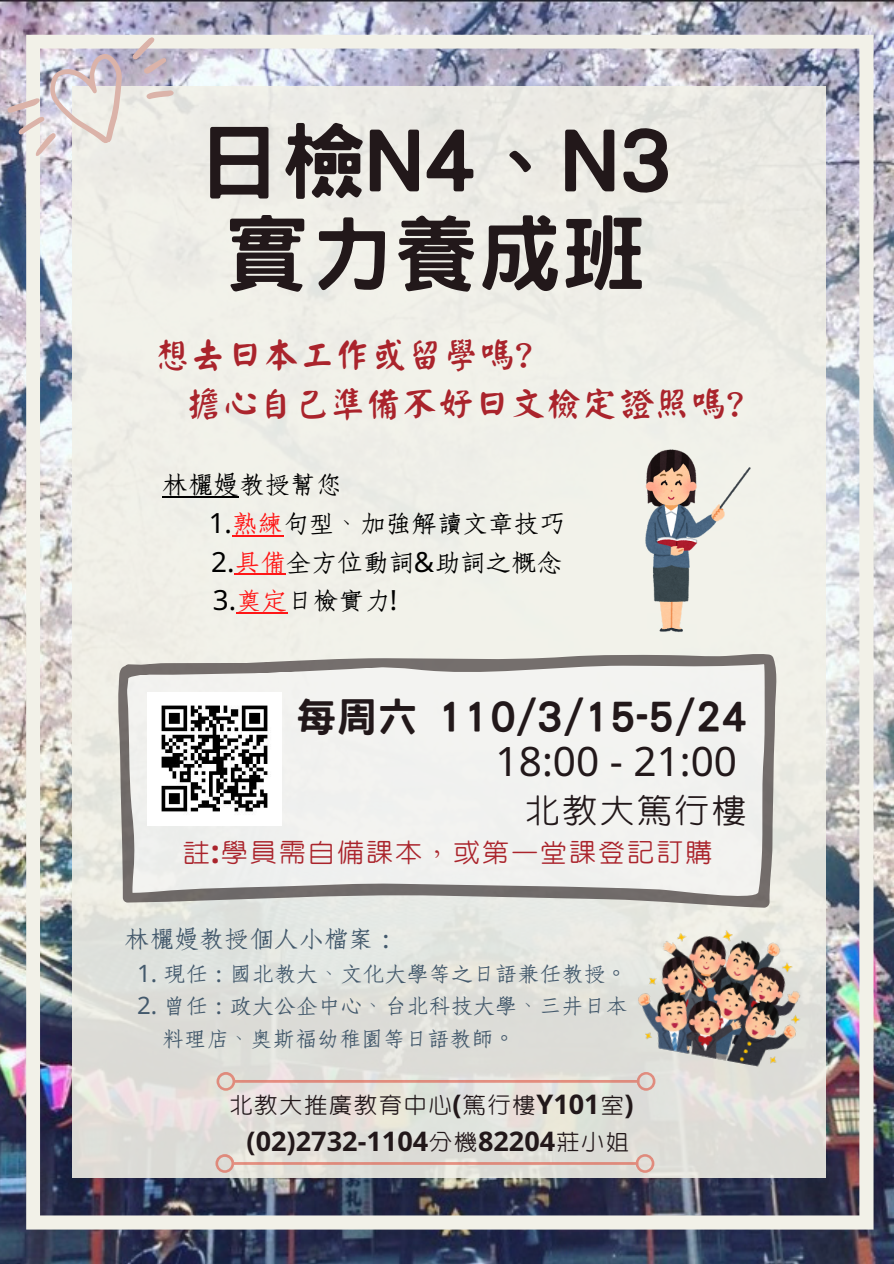
<style>
.page{position:relative;width:894px;height:1264px;background:#fff}
.page>*{position:absolute;margin:0;border:0;box-sizing:border-box;transform-origin:0 0}
.t1{font:800 84px "Han Wang Hei";color:#22181a}
.t2{font:800 40.5px "Han Wang Hei";color:#22181a}
.t3{font:40.5px "Noto Sans";color:#22181a}
.t4{font:40.5px "cw Te X Yen";color:#22181a}
.t5{font:36px "Han Wang Yan Kai";color:#aa242c}
.t6{font:31.5px "cw Te X Yen";color:#aa242c}
.t7{font:27.75px "cw Te X Fang Song";color:#000}
.t8{font:700 27px "Noto Sans";color:#22181a}
.t9{font:27px "cw Te X Yen";color:#22181a}
.t10{font:27px "cw Te X Fang Song";color:#43596c}
.t11{font:24px "cw Te X Fang Song";color:#43596c}
.s1{font-family:"Noto Sans"}
.s2{color:#ff1616}
.s3{font-family:"Noto Sans";font-weight:700}
.s4{font-family:"cw Te X Yen";font-weight:400}
</style>
<div class="page">
<img style="left:0;top:0;width:893px;height:1263px">
<img style="left:26px;top:35px;width:847px;height:1194px">
<div style="left:72px;top:87px;width:753px;height:1090px;background:linear-gradient(to bottom,#f2f2eb,#e3e3dc)"></div>
<img style="left:611px;top:441px;width:153px;height:199px">
<img style="left:627px;top:908px;width:189px;height:173px">
<svg style="left:118px;top:653px;width:658px;height:254px;fill:#f1f1f0"></svg>
<img style="left:147px;top:692px;width:134px;height:133px">
<svg style="left:0;top:35px;width:186px;height:135px;background:#d7d1d4"></svg>
<hr style="left:162px;top:496px;width:77px;height:2px;background:#000">
<hr style="left:232px;top:534px;width:51px;height:2px;background:#ff1616">
<hr style="left:234px;top:573px;width:52px;height:2px;background:#ff1616">
<hr style="left:236px;top:612px;width:51px;height:2px;background:#ff1616">
<svg style="left:216px;top:1071px;width:439px;height:19px;background:#e1d2cc"></svg>
<svg style="left:215px;top:1154px;width:439px;height:18px;background:#dfd0c8"></svg>
<p class="t1" style="left:197px;top:119px;width:476px">日檢N4、N3</p>
<p class="t1" style="left:224px;top:211px;width:422px">實力養成班</p>
<p class="t5" style="left:154px;top:337px;width:379px">想去日本工作或留學嗎?</p>
<p class="t5" style="left:185px;top:386px;width:559px">擔心自己準備不好日文檢定證照嗎?</p>
<p class="t7" style="left:162px;top:472px;width:181px">林欐嫚教授幫您</p>
<p class="t7" style="left:209px;top:510px;width:358px"><span class="s1">1.</span><span class="s2">熟練</span>句型、加強解讀文章技巧</p>
<p class="t7" style="left:211px;top:549px;width:352px"><span class="s1">2.</span><span class="s2">具備</span>全方位動詞<span class="s1">&amp;</span>助詞之概念</p>
<p class="t7" style="left:213px;top:588px;width:186px"><span class="s1">3.</span><span class="s2">奠定</span>日檢實力<span class="s1">!</span></p>
<p class="t2" style="left:296px;top:696px;width:452px">每周六 110/3/15-5/24</p>
<p class="t3" style="left:495px;top:733px;width:243px">18:00 - 21:00</p>
<p class="t4" style="left:523px;top:791px;width:225px">北教大篤行樓</p>
<p class="t6" style="left:182px;top:838px;width:533px">註<span class="s3">:</span>學員需自備課本，或第一堂課登記訂購</p>
<p class="t10" style="left:125px;top:926px;width:275px">林欐嫚教授個人小檔案：</p>
<p class="t11" style="left:137px;top:962px;width:492px"><span class="s1">1.</span> 現任：國北教大、文化大學等之日語兼任教授。</p>
<p class="t11" style="left:137px;top:995px;width:492px"><span class="s1">2.</span> 曾任：政大公企中心、台北科技大學、三井日本</p>
<p class="t11" style="left:162px;top:1027px;width:355px">料理店、奧斯福幼稚園等日語教師。</p>
<p class="t9" style="left:229px;top:1092px;width:406px">北教大推廣教育中心<span class="s3">(</span>篤行樓<span class="s3">Y101</span>室<span class="s3">)</span></p>
<p class="t8" style="left:246px;top:1122px;width:385px">(02)2732-1104<span class="s4">分機</span>82204<span class="s4">莊小姐</span></p>
</div>
